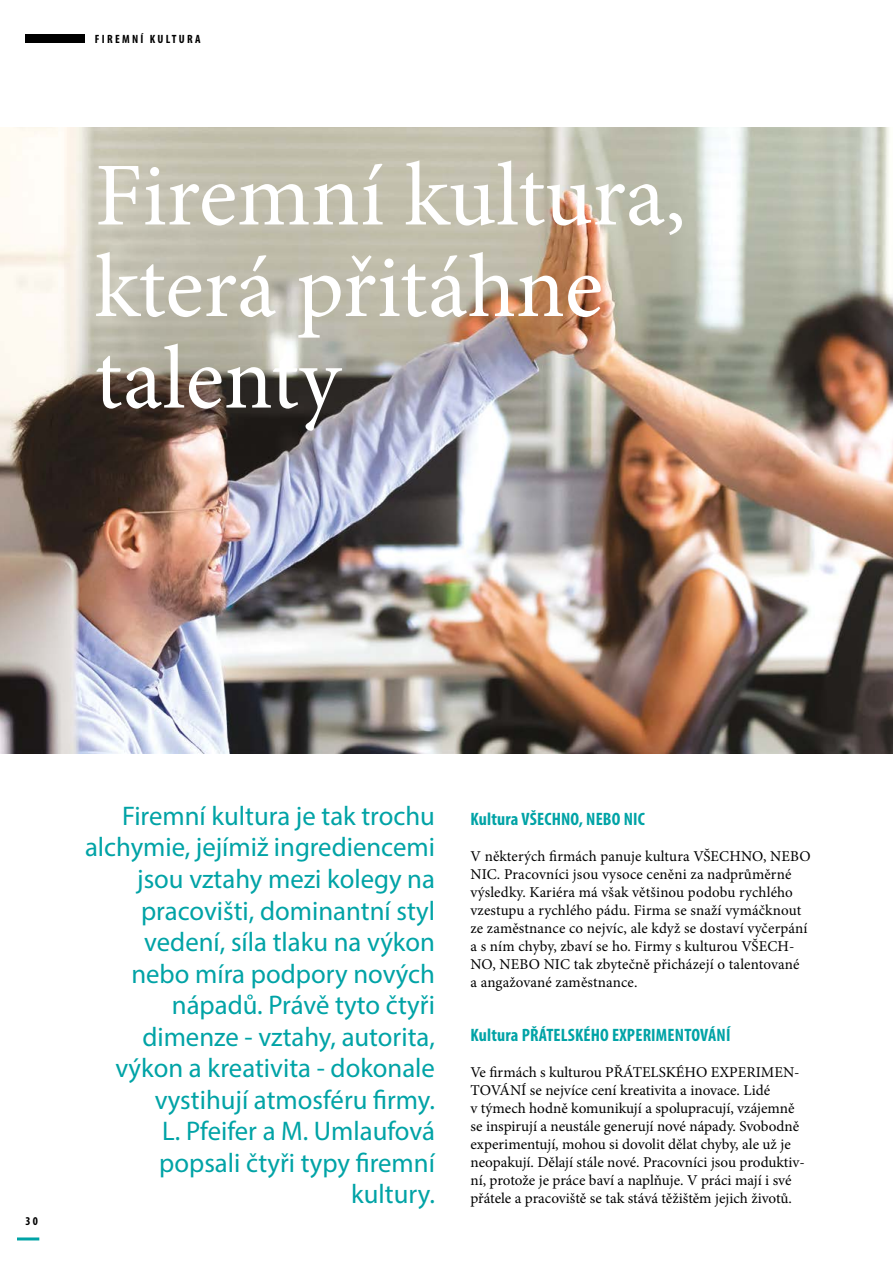
<style>
.page{position:relative;width:893px;height:1263px;background:#fff}
.page>*{position:absolute;margin:0;border:0;box-sizing:border-box;transform-origin:0 0}
.t1{font:90px/91.5px "Minion Pro";color:#fff}
.t2{font:27px/31.5px "Myriad Pro";color:#00a3a6;text-align:right}
.t3{font:700 condensed 18px "Myriad Pro";letter-spacing:.01em;color:#00a3a6}
.t4{font:15px/18px "Minion Pro";color:#000}
.t5{font:700 condensed 12px "Myriad Pro";letter-spacing:.19em;color:#000}
</style>
<div class="page">
<div style="left:26px;top:35px;width:59px;height:8px;background:#000"></div>
<hr style="left:17px;top:1237px;width:22px;height:3px;background:#00a3a6">
<img style="left:0;top:128px;width:893px;height:625px">
<p class="t5" style="left:95px;top:32px;width:107px">FIREMNÍ KULTURA</p>
<h1 class="t1" style="left:95px;top:150px;width:592px">Firemní kultura, která přitáhne talenty</h1>
<p class="t5" style="left:26px;top:1214px;width:14px">30</p>
<p class="t2" style="left:85px;top:800px;width:351px">Firemní kultura je tak trochu alchymie, jejímiž ingrediencemi jsou vztahy mezi kolegy na pracovišti, dominantní styl vedení, síla tlaku na výkon nebo míra podpory nových nápadů. Právě tyto čtyři dimenze - vztahy, autorita, výkon a kreativita - dokonale vystihují atmosféru firmy.<br>L. Pfeifer a M. Umlaufová popsali čtyři typy firemní kultury.</p>
<p class="t3" style="left:470px;top:808px;width:176px">Kultura VŠECHNO, NEBO NIC</p>
<p class="t4" style="left:470px;top:847px;width:342px">V některých firmách panuje kultura VŠECHNO, NEBO NIC. Pracovníci jsou vysoce ceněni za nadprůměrné výsledky. Kariéra má však většinou podobu rychlého vzestupu a rychlého pádu. Firma se snaží vymáčknout ze zaměstnance co nejvíc, ale když se dostaví vyčerpání a s ním chyby, zbaví se ho. Firmy s kulturou VŠECH-NO, NEBO NIC tak zbytečně přicházejí o talentované<br>a angažované zaměstnance.</p>
<p class="t3" style="left:470px;top:1024px;width:262px">Kultura PŘÁTELSKÉHO EXPERIMENTOVÁNÍ</p>
<p class="t4" style="left:470px;top:1063px;width:336px">Ve firmách s kulturou PŘÁTELSKÉHO EXPERIMEN-TOVÁNÍ se nejvíce cení kreativita a inovace. Lidé<br>v týmech hodně komunikují a spolupracují, vzájemně se inspirují a neustále generují nové nápady. Svobodně experimentují, mohou si dovolit dělat chyby, ale už je neopakují. Dělají stále nové. Pracovníci jsou produktiv&shy;ní, protože je práce baví a naplňuje. V práci mají i své přátele a pracoviště se tak stává těžištěm jejich životů.</p>
</div>
